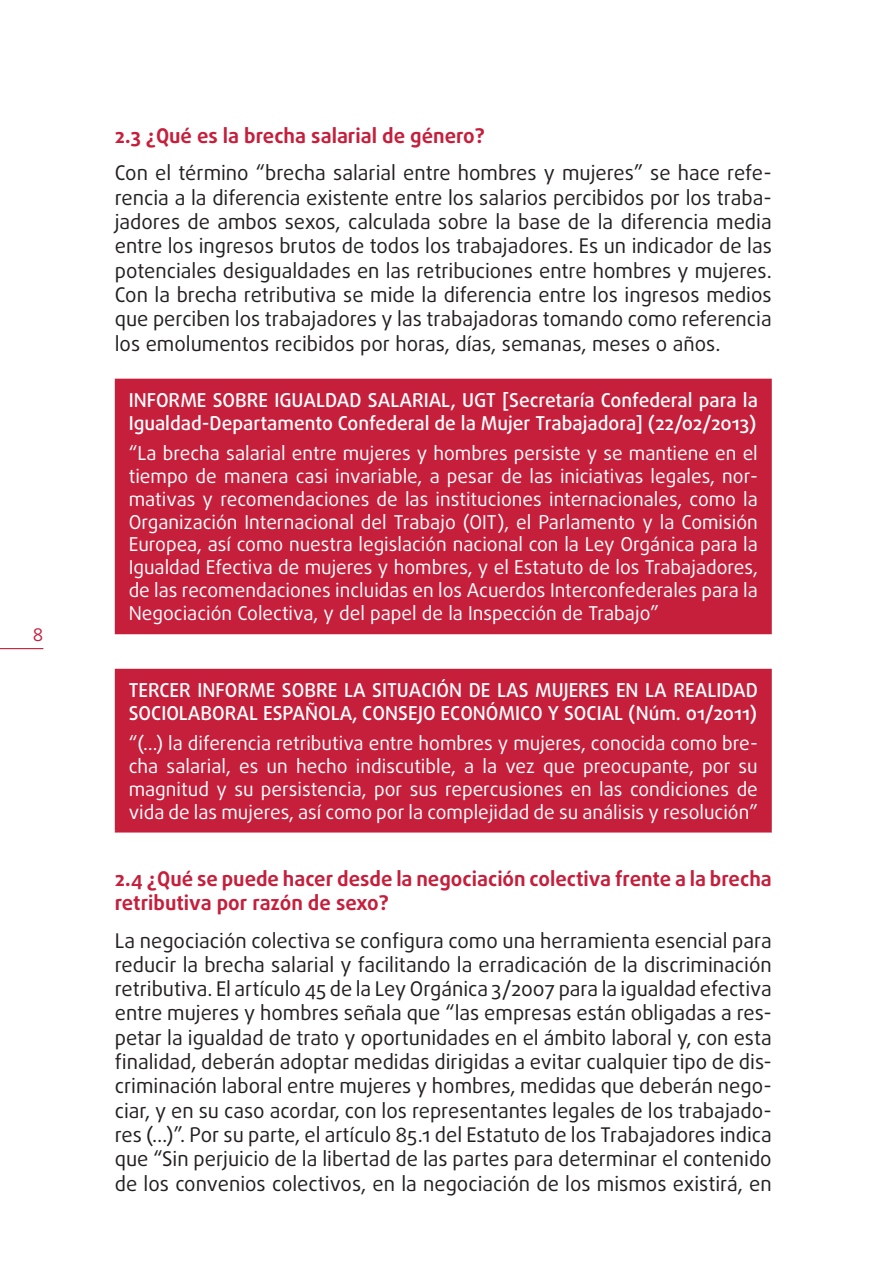
<style>
.page{position:relative;width:893px;height:1276px;background:#fff}
.page>*{position:absolute;margin:0;border:0;box-sizing:border-box;transform-origin:0 0}
.t1{font:20.25px/24.3px "Daxline Pro";color:#231f20;text-align:justify}
.t2{font:700 20.25px/24.3px "Daxline Pro";color:#c51f3c}
.t3{font:19.12px/22.9px "Daxline Pro";color:#fff;text-align:justify}
.t4{font:500 19.12px/22.9px "Daxline Pro";color:#fff}
.t5{font:18px "Daxline Pro";color:#c51f3c}
</style>
<div class="page">
<hr style="left:0;top:648px;width:43px;height:1px;background:#c51f3c">
<div style="left:116px;top:380px;width:655px;height:253px;background:#c51f3c"></div>
<hr style="left:115px;top:381px;width:2px;height:251px;background:#c51f3c">
<hr style="left:115px;top:379px;width:657px;height:2px;background:#c51f3c">
<hr style="left:769px;top:381px;width:3px;height:251px;background:#c51f3c">
<hr style="left:115px;top:632px;width:657px;height:2px;background:#c51f3c">
<div style="left:116px;top:670px;width:655px;height:161px;background:#c51f3c"></div>
<hr style="left:115px;top:671px;width:2px;height:159px;background:#c51f3c">
<hr style="left:115px;top:669px;width:657px;height:2px;background:#c51f3c">
<hr style="left:769px;top:671px;width:3px;height:159px;background:#c51f3c">
<hr style="left:115px;top:830px;width:657px;height:2px;background:#c51f3c">
<p class="t5" style="left:33px;top:622px;width:12px">8</p>
<p class="t2" style="left:115px;top:124px;width:372px">2.3 ¿Qué es la brecha salarial de género?</p>
<p class="t1" style="left:115px;top:161px;width:659px">Con el término “brecha salarial entre hombres y mujeres” se hace refe&shy;rencia a la diferencia existente entre los salarios percibidos por los traba&shy;jadores de ambos sexos, calculada sobre la base de la diferencia media entre los ingresos brutos de todos los trabajadores. Es un indicador de las potenciales desigualdades en las retribuciones entre hombres y mujeres.<br>Con la brecha retributiva se mide la diferencia entre los ingresos medios que perciben los trabajadores y las trabajadoras tomando como referencia los emolumentos recibidos por horas, días, semanas, meses o años.</p>
<p class="t4" style="left:129px;top:389px;width:631px">INFORME SOBRE IGUALDAD SALARIAL, UGT [Secretaría Confederal para la<br>Igualdad-Departamento Confederal de la Mujer Trabajadora] (22/02/2013)</p>
<p class="t3" style="left:129px;top:441px;width:631px">“La brecha salarial entre mujeres y hombres persiste y se mantiene en el tiempo de manera casi invariable, a pesar de las iniciativas legales, nor&shy;mativas y recomendaciones de las instituciones internacionales, como la Organización Internacional del Trabajo (OIT), el Parlamento y la Comisión Europea, así como nuestra legislación nacional con la Ley Orgánica para la Igualdad Efectiva de mujeres y hombres, y el Estatuto de los Trabajadores, de las recomendaciones incluidas en los Acuerdos Interconfederales para la Negociación Colectiva, y del papel de la Inspección de Trabajo”</p>
<p class="t4" style="left:129px;top:679px;width:631px">TERCER INFORME SOBRE LA SITUACIÓN DE LAS MUJERES EN LA REALIDAD<br>SOCIOLABORAL ESPAÑOLA, CONSEJO ECONÓMICO Y SOCIAL (Núm. 01/2011)</p>
<p class="t3" style="left:129px;top:731px;width:631px">“(…) la diferencia retributiva entre hombres y mujeres, conocida como bre&shy;cha salarial, es un hecho indiscutible, a la vez que preocupante, por su magnitud y su persistencia, por sus repercusiones en las condiciones de vida de las mujeres, así como por la complejidad de su análisis y resolución”</p>
<p class="t2" style="left:115px;top:867px;width:658px">2.4 ¿Qué se puede hacer desde la negociación colectiva frente a la brecha retributiva por razón de sexo?</p>
<p class="t1" style="left:115px;top:928px;width:659px">La negociación colectiva se configura como una herramienta esencial para reducir la brecha salarial y facilitando la erradicación de la discriminación retributiva. El artículo 45 de la Ley Orgánica 3/2007 para la igualdad efectiva entre mujeres y hombres señala que “las empresas están obligadas a res&shy;petar la igualdad de trato y oportunidades en el ámbito laboral y, con esta finalidad, deberán adoptar medidas dirigidas a evitar cualquier tipo de dis&shy;criminación laboral entre mujeres y hombres, medidas que deberán nego&shy;ciar, y en su caso acordar, con los representantes legales de los trabajado&shy;res (…)”. Por su parte, el artículo 85.1 del Estatuto de los Trabajadores indica que “Sin perjuicio de la libertad de las partes para determinar el contenido de los convenios colectivos, en la negociación de los mismos existirá, en</p>
</div>
